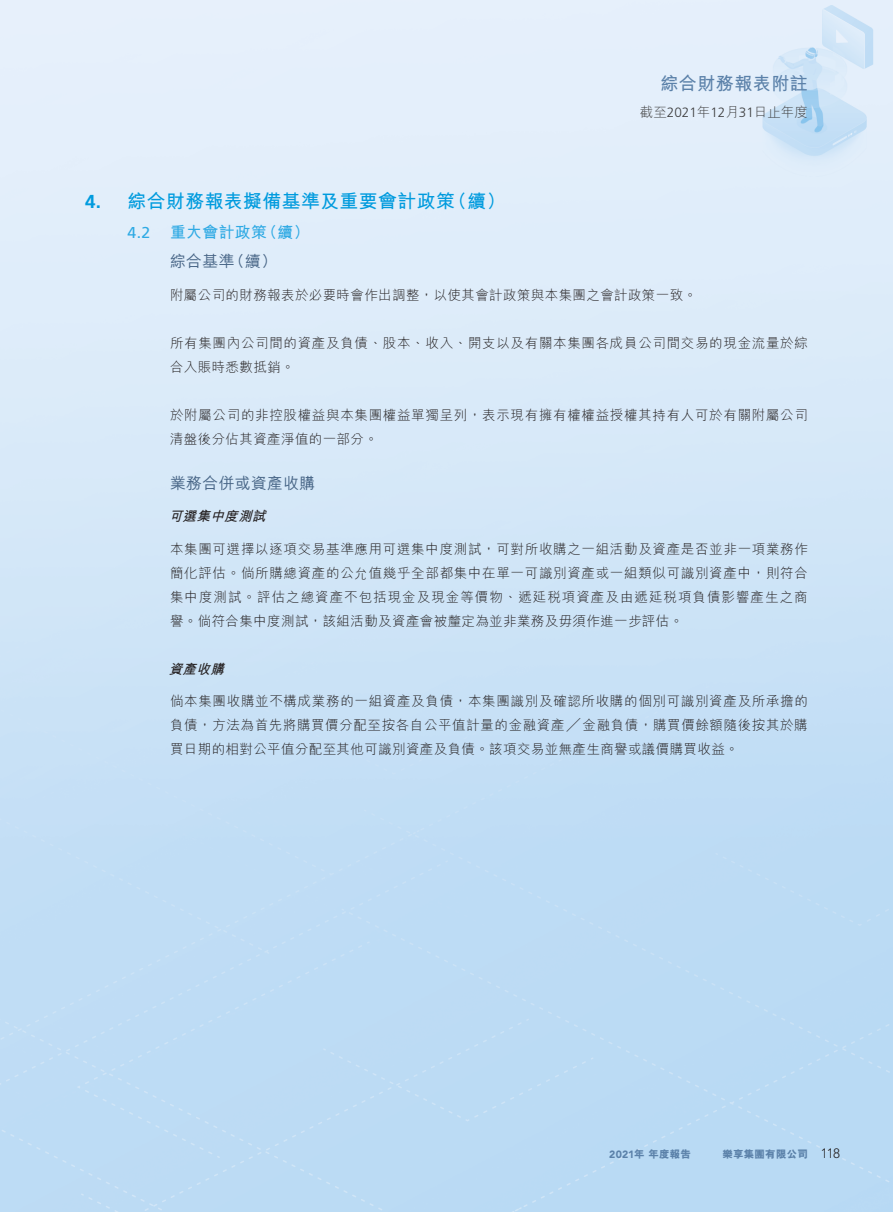
<style>
.page{position:relative;width:893px;height:1212px;background:#fff}
.page>*{position:absolute;margin:0;border:0;box-sizing:border-box;transform-origin:0 0}
.t1{font:700 18.75px "M Hei HK";letter-spacing:.03em;color:#009bde}
.t2{font:700 18.75px "Frutiger LT Std";color:#009bde}
.t3{font:700 18px "M Hei HK";letter-spacing:.03em;color:#5b81a9}
.t4{font:500 15.75px "M Hei HK";letter-spacing:.03em;color:#466485}
.t5{font:700 15.75px "M Hei HK";letter-spacing:.03em;color:#2faae4}
.t6{font:15.75px "Frutiger LT Std";color:#2faae4}
.t7{font:300 13.5px/24px "M Hei HK";letter-spacing:.03em;color:#231f20;text-align:justify}
.t8{font:300 13.5px/24px "M Hei HK";letter-spacing:.05em;color:#231f20}
.t9{font:300 13.5px "M Hei HK";color:#3e3e3f}
.t10{font:italic 700 13.5px "M Hei HK";color:#231f20}
.t11{font:300 13.5px "Avenir LT Std";color:#231f20}
.t12{font:800 10.5px "M Hei HK";letter-spacing:.02em;color:#5b81a9}
.s1{font-family:"Frutiger LT Std"}
.s2{font-family:"Avenir LT Std";font-weight:900}
</style>
<div class="page">
<hr style="left:0;top:0;width:1px;height:1212px;background:#eef4fc">
<h2 class="t3" style="left:660px;top:71px;width:149px">綜合財務報表附註</h2>
<p class="t9" style="left:640px;top:105px;width:170px">截至<span class="s1">2021</span>年<span class="s1">12</span>月<span class="s1">31</span>日止年度</p>
<h1 class="t2" style="left:85px;top:191px;width:18px">4.</h1>
<h1 class="t1" style="left:128px;top:188px;width:329px">綜合財務報表擬備基準及重要會計政策</h1>
<h1 class="t1" style="left:448px;top:188px;width:59px">（續(</h1>
<p class="t6" style="left:128px;top:223px;width:24px">4.2</p>
<p class="t5" style="left:170px;top:220px;width:98px">重大會計政策</p>
<p class="t5" style="left:261px;top:220px;width:50px">（續(</p>
<p class="t4" style="left:170px;top:250px;width:66px">綜合基準</p>
<p class="t7" style="left:170px;top:282px;width:528px">附屬公司的財務報表於必要時會作出調整，以使其會計政策與本集團之會計政策一致。</p>
<p class="t8" style="left:170px;top:330px;width:639px">所有集團內公司間的資產及負債、股本、收入、開支以及有關本集團各成員公司間交易的現金流量於綜合入賬時悉數抵銷。</p>
<p class="t8" style="left:170px;top:402px;width:639px">於附屬公司的非控股權益與本集團權益單獨呈列，表示現有擁有權權益授權其持有人可於有關附屬公司清盤後分佔其資產淨值的一部分。</p>
<p class="t4" style="left:170px;top:471px;width:147px">業務合併或資產收購</p>
<p class="t10" style="left:169px;top:506px;width:103px">可選集中度測試</p>
<p class="t7" style="left:170px;top:536px;width:639px">本集團可選擇以逐項交易基準應用可選集中度測試，可對所收購之一組活動及資產是否並非一項業務作簡化評估。倘所購總資產的公允值幾乎全部都集中在單一可識別資產或一組類似可識別資產中，則符合集中度測試。評估之總資產不包括現金及現金等價物、遞延稅項資產及由遞延稅項負債影響產生之商譽。倘符合集中度測試，該組活動及資產會被釐定為並非業務及毋須作進一步評估。</p>
<p class="t10" style="left:169px;top:659px;width:61px">資產收購</p>
<p class="t7" style="left:170px;top:689px;width:639px">倘本集團收購並不構成業務的一組資產及負債，本集團識別及確認所收購的個別可識別資產及所承擔的負債，方法為首先將購買價分配至按各自公平值計量的金融資產╱金融負債，購買價餘額隨後按其於購買日期的相對公平值分配至其他可識別資產及負債。該項交易並無產生商譽或議價購買收益。</p>
<p class="t4" style="left:229px;top:250px;width:50px">（續(</p>
<p class="t12" style="left:609px;top:1146px;width:83px"><span class="s2">2021</span>年年度報告</p>
<p class="t12" style="left:722px;top:1146px;width:87px">樂享集團有限公司</p>
<p class="t11" style="left:821px;top:1146px;width:21px">118</p>
</div>
